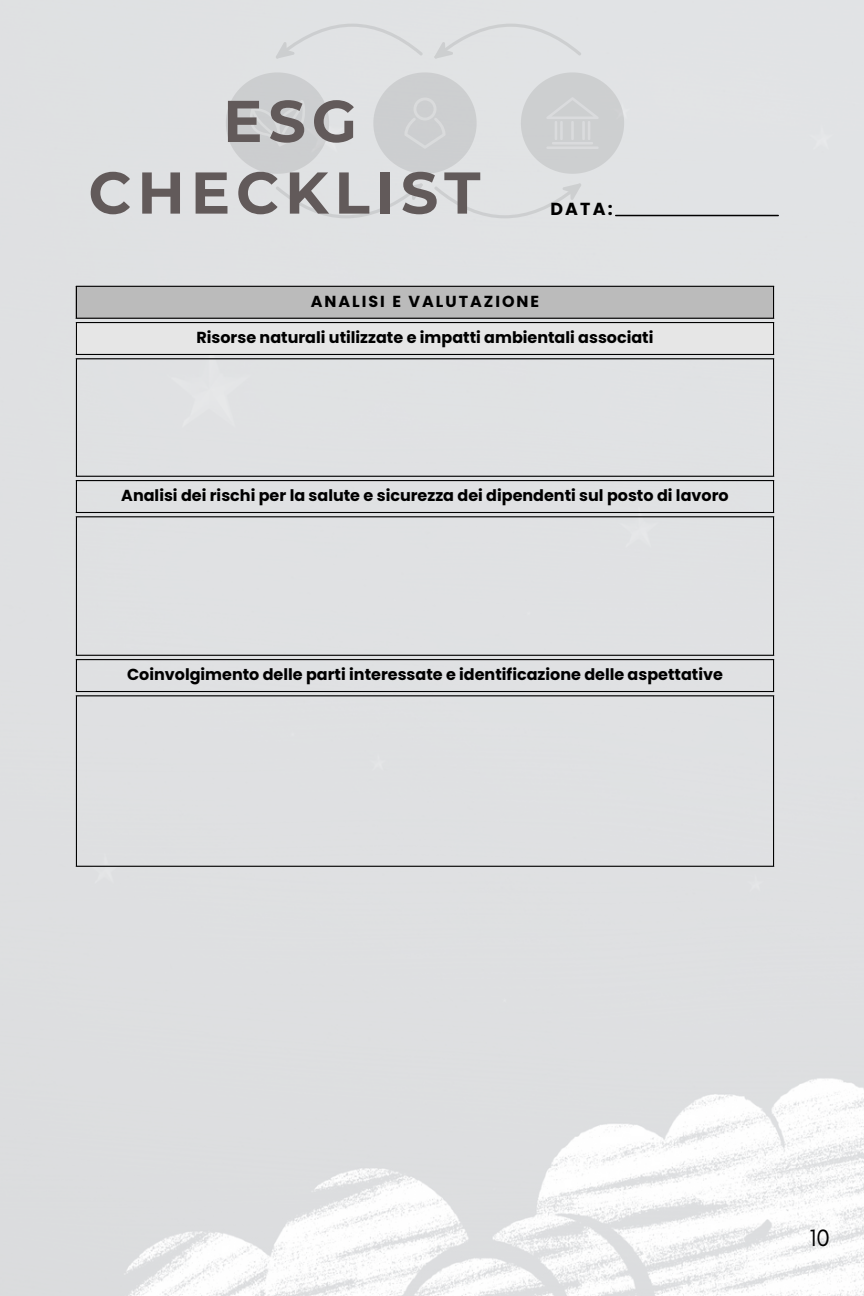
<style>
.page{position:relative;width:864px;height:1296px;background:#fff}
.page>*{position:absolute;margin:0;border:0;box-sizing:border-box;transform-origin:0 0}
.t1{font:700 58.8px "Montserrat";letter-spacing:.1em;color:#625a5a}
.t2{font:24px "Glacial Indifference";color:#000}
.t3{font:700 17.4px "Poppins";color:#000}
.t4{font:700 16px "Poppins";color:#000}
.t5{font:700 16px "Poppins";letter-spacing:.125em;color:#000}
</style>
<div class="page">
<img style="left:0;top:0;width:864px;height:1296px">
<hr style="left:616px;top:215px;width:162px;height:1px;background:#000">
<svg style="left:226px;top:72px;width:398px;height:146px;background:#d8d9db"></svg>
<svg style="left:430px;top:23px;width:151px;height:42px;background:#dfe0e2"></svg>
<svg style="left:272px;top:23px;width:151px;height:42px;background:#dee0e1"></svg>
<div style="left:76px;top:286px;width:698px;height:33px;background:#bbb"></div>
<div style="left:76px;top:322px;width:698px;height:33px;background:#e6e6e6"></div>
<hr style="left:76px;top:287px;width:1px;height:31px;background:#000">
<hr style="left:773px;top:287px;width:1px;height:31px;background:#000">
<hr style="left:76px;top:286px;width:698px;height:1px;background:#000">
<hr style="left:76px;top:318px;width:698px;height:1px;background:#000">
<hr style="left:76px;top:323px;width:1px;height:31px;background:#000">
<hr style="left:773px;top:323px;width:1px;height:31px;background:#000">
<hr style="left:76px;top:322px;width:698px;height:1px;background:#000">
<hr style="left:76px;top:354px;width:698px;height:1px;background:#000">
<hr style="left:76px;top:359px;width:1px;height:117px;background:#000">
<hr style="left:773px;top:359px;width:1px;height:117px;background:#000">
<hr style="left:76px;top:358px;width:698px;height:1px;background:#000">
<hr style="left:76px;top:476px;width:698px;height:1px;background:#000">
<hr style="left:76px;top:481px;width:1px;height:31px;background:#000">
<hr style="left:773px;top:481px;width:1px;height:31px;background:#000">
<hr style="left:76px;top:480px;width:698px;height:1px;background:#000">
<hr style="left:76px;top:512px;width:698px;height:1px;background:#000">
<hr style="left:76px;top:517px;width:1px;height:138px;background:#000">
<hr style="left:773px;top:517px;width:1px;height:138px;background:#000">
<hr style="left:76px;top:516px;width:698px;height:1px;background:#000">
<hr style="left:76px;top:655px;width:698px;height:1px;background:#000">
<hr style="left:76px;top:660px;width:1px;height:31px;background:#000">
<hr style="left:773px;top:660px;width:1px;height:31px;background:#000">
<hr style="left:76px;top:659px;width:698px;height:1px;background:#000">
<hr style="left:76px;top:691px;width:698px;height:1px;background:#000">
<hr style="left:76px;top:696px;width:1px;height:170px;background:#000">
<hr style="left:773px;top:696px;width:1px;height:170px;background:#000">
<hr style="left:76px;top:695px;width:698px;height:1px;background:#000">
<hr style="left:76px;top:866px;width:698px;height:1px;background:#000">
<h1 class="t1" style="left:223px;top:85px;width:136px">ESG</h1>
<p class="t1" style="left:88px;top:157px;width:394px">CHECKLIST</p>
<p class="t3" style="left:550px;top:197px;width:64px">DATA:</p>
<p class="t5" style="left:311px;top:290px;width:230px">ANALISI E VALUTAZIONE</p>
<p class="t4" style="left:196px;top:326px;width:459px">Risorse naturali utilizzate e impatti ambientali associati</p>
<p class="t4" style="left:121px;top:484px;width:609px">Analisi dei rischi per la salute e sicurezza dei dipendenti sul posto di lavoro</p>
<p class="t4" style="left:127px;top:663px;width:597px">Coinvolgimento delle parti interessate e identificazione delle aspettative</p>
<h1 class="t2" style="left:809px;top:1223px;width:22px">10</h1>
</div>
